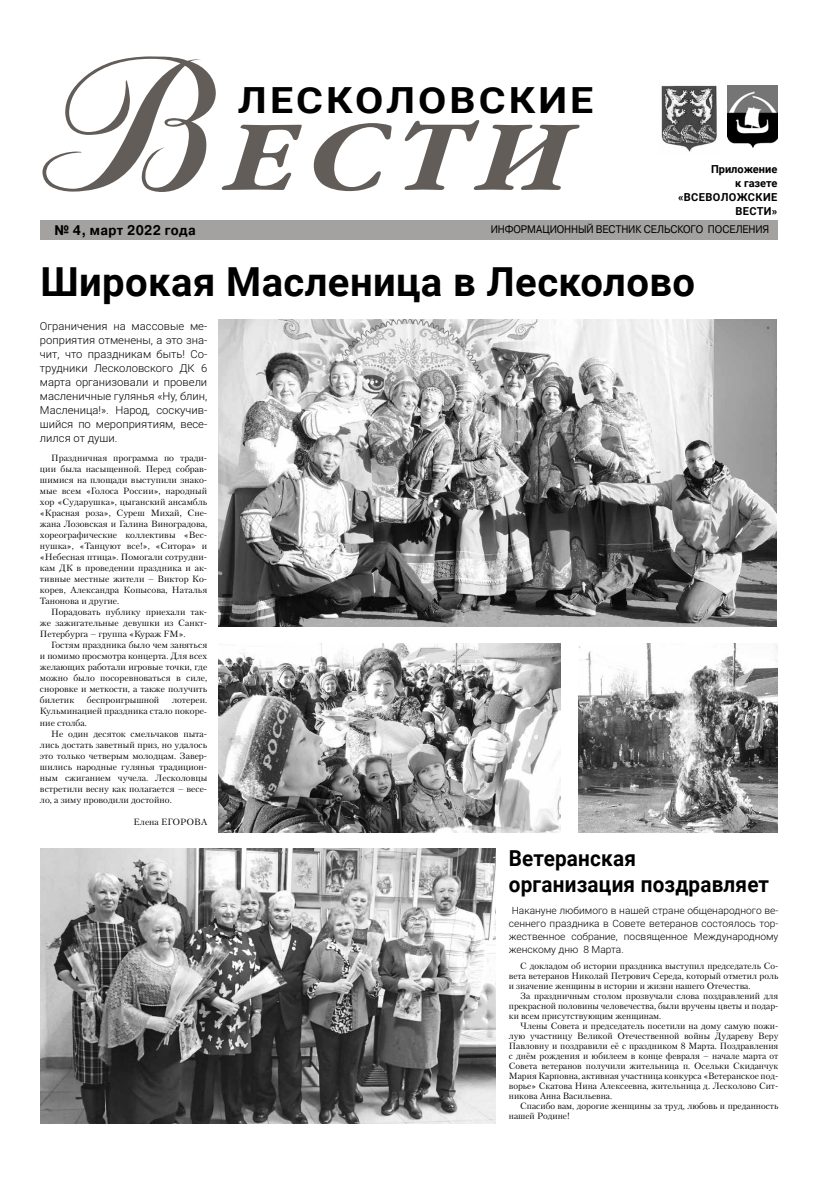
<style>
.page{position:relative;width:820px;height:1191px;background:#fff}
.page>*{position:absolute;margin:0;border:0;box-sizing:border-box;transform-origin:0 0}
.t1{font:198.9px "Art Script";color:#625d58;scale:1.14 1}
.t2{font:italic 700 104px "AG Saturday C";color:#625d58;scale:1.1 1}
.t3{font:700 40px "Roboto";letter-spacing:.01em;color:#000}
.t4{font:700 36px "Roboto";letter-spacing:.075em;color:#000;scale:1.14 1}
.t5{font:700 22px/26px "Roboto";letter-spacing:.01em;color:#000;scale:.94 1}
.t6{font:700 14px "Pragmatica C";letter-spacing:.03em;color:#000;scale:.9 1}
.t7{font:300 11px/14px "Roboto";color:#000;text-align:justify}
.t8{font:11px "Pragmatica C";letter-spacing:-.01em;color:#000;scale:.9 1}
.t9{font:700 11px/14px "Roboto";letter-spacing:.02em;color:#000;text-align:right}
.t10{font:300 10px/13px "Roboto";color:#000;text-align:justify}
.t11{font:9px/11px "Petersburg C";color:#000;text-align:justify}
</style>
<div class="page">
<img style="left:727px;top:86px;width:49px;height:61px">
<div style="left:40px;top:220px;width:737px;height:19px;background:#a4a2a1"></div>
<img style="left:661px;top:85px;width:56px;height:67px">
<img style="left:40px;top:848px;width:455px;height:275px">
<img style="left:219px;top:319px;width:557px;height:307px">
<img style="left:218px;top:644px;width:342px;height:189px">
<img style="left:578px;top:644px;width:198px;height:189px">
<h1 class="t1" style="left:37px;top:35px;width:154px">В</h1>
<h3 class="t6" style="left:54px;top:222px;width:158px">№ 4, март 2022 года</h3>
<p class="t8" style="left:490px;top:223px;width:311px">ИНФОРМАЦИОННЫЙ ВЕСТНИК СЕЛЬСКОГО ПОСЕЛЕНИЯ</p>
<h3 class="t4" style="left:238px;top:75px;width:313px">ЛЕСКОЛОВСКИЕ</h3>
<h2 class="t2" style="left:220px;top:102px;width:342px">ЕСТИ</h2>
<p class="t9" style="left:678px;top:161px;width:101px">Приложение<br>к газете «ВСЕВОЛОЖСКИЕ<br>ВЕСТИ»</p>
<h3 class="t3" style="left:40px;top:253px;width:655px">Широкая Масленица в Лесколово</h3>
<p class="t7" style="left:40px;top:318px;width:169px">Ограничения на массовые ме&shy;роприятия отменены, а это зна&shy;чит, что праздникам быть! Со&shy;трудники Лесколовского ДК 6 марта организовали и провели масленичные гулянья «Ну, блин, Масленица!». Народ, соскучив&shy;шийся по мероприятиям, весе&shy;лился от души.</p>
<p class="t11" style="left:40px;top:452px;width:169px;text-indent:11px">Праздничная программа по тради&shy;ции была насыщенной. Перед собрав&shy;шимися на площади выступили знако&shy;мые всем «Голоса России», народный хор «Сударушка», цыганский ансамбль «Красная роза», Суреш Михай, Сне&shy;жана Лозовская и Галина Виноградова, хореографические коллективы «Вес&shy;нушка», «Танцуют все!», «Ситора» и «Небесная птица». Помогали сотрудни&shy;кам ДК в проведении праздника и ак&shy;тивные местные жители – Виктор Ко&shy;корев, Александра Копысова, Наталья Танонова и другие.</p>
<p class="t11" style="left:40px;top:606px;width:169px;text-indent:11px">Порадовать публику приехали так&shy;же зажигательные девушки из Санкт-Петербурга – группа «Кураж FM».</p>
<p class="t11" style="left:40px;top:639px;width:169px;text-indent:11px">Гостям праздника было чем заняться и помимо просмотра концерта. Для всех желающих работали игровые точки, где можно было посоревноваться в силе, сноровке и меткости, а также получить билетик</p>
<p class="t11" style="left:87px;top:694px;width:74px">беспроигрышной</p>
<p class="t11" style="left:40px;top:694px;width:169px;text-indent:132px">лотереи.<br>Кульминацией праздника стало покоре&shy;ние столба.</p>
<p class="t11" style="left:40px;top:727px;width:169px;text-indent:11px">Не один десяток смельчаков пыта&shy;лись достать заветный приз, но удалось это только четверым молодцам. Завер&shy;шились народные гулянья традицион&shy;ным сжиганием чучела. Лесколовцы встретили весну как полагается – весе&shy;ло, а зиму проводили достойно.</p>
<p class="t11" style="left:133px;top:815px;width:75px">Елена ЕГОРОВА</p>
<h3 class="t5" style="left:508px;top:844px;width:278px">Ветеранская<br>организация поздравляет</h3>
<p class="t10" style="left:508px;top:903px;width:271px">Накануне любимого в нашей стране общенародного ве&shy;сеннего праздника в Совете ветеранов состоялось тор&shy;жественное собрание, посвященное Международному женскому дню 8 Марта.</p>
<p class="t11" style="left:508px;top:960px;width:271px;line-height:10px;text-indent:11px">С докладом об истории праздника выступил председатель Со&shy;вета ветеранов Николай Петрович Середа, который отметил роль и значение женщины в истории и жизни нашего Отечества.</p>
<p class="t11" style="left:508px;top:990px;width:271px;line-height:10px;text-indent:11px">За праздничным столом прозвучали слова поздравлений для прекрасной половины человечества, были вручены цветы и подар&shy;ки всем присутствующим женщинам.</p>
<p class="t11" style="left:508px;top:1020px;width:271px;line-height:10px;text-indent:11px">Члены Совета и председатель посетили на дому самую пожи&shy;лую участницу Великой Отечественной войны Дудареву Веру Павловну и поздравили её с праздником 8 Марта. Поздравления с днём рождения и юбилеем в конце февраля – начале марта от Совета ветеранов получили жительница п. Осельки Скиданчук Мария Карповна, активная участница конкурса «Ветеранское под&shy;ворье» Скатова Нина Алексеевна, жительница д. Лесколово Сит&shy;никова Анна Васильевна.</p>
<p class="t11" style="left:508px;top:1100px;width:271px;line-height:10px;text-indent:11px">Спасибо вам, дорогие женщины за труд, любовь и преданность нашей Родине!</p>
</div>
